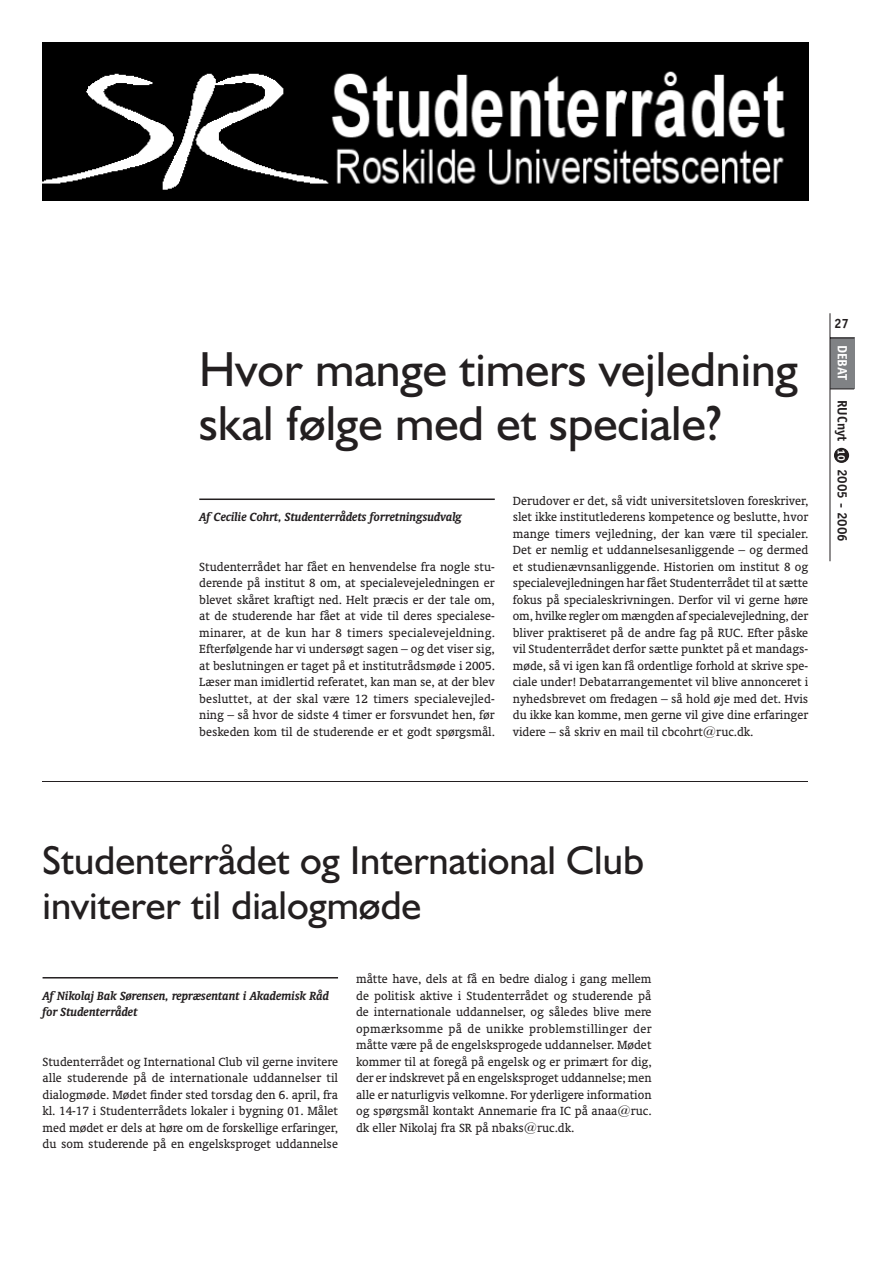
<style>
.page{position:relative;width:893px;height:1263px;background:#fff}
.page>*{position:absolute;margin:0;border:0;box-sizing:border-box;transform-origin:0 0}
.t1{font:49.5px/54px "Humanist 521 BT";color:#231f20}
.t2{font:40.5px/45px "Humanist 521 BT";color:#231f20}
.t3{font:13.5px/16.5px "Oranda BT";color:#231f20;text-align:justify}
.t4{font:italic 700 13.5px/16.5px "Oranda BT";color:#231f20}
.t5{font:700 13.5px "Officina Sans";color:#231f20}
.t6{font:700 13.5px "Officina Sans";letter-spacing:-.01em;color:#fff}
.s1{font-size:10.5px;color:#fff}
</style>
<div class="page">
<div style="left:834px;top:448px;width:15px;height:15px;background:#231f20;border-radius:50%"></div>
<div style="left:830px;top:338px;width:24px;height:51px;background:#808285"></div>
<svg style="left:830px;top:389px;width:24px;height:1px"></svg>
<svg style="left:830px;top:338px;width:24px;height:1px"></svg>
<hr style="left:829px;top:313px;width:1px;height:248px;background:#231f20">
<hr style="left:43px;top:977px;width:295px;height:2px;background:#231f20">
<hr style="left:199px;top:499px;width:296px;height:1px;background:#231f20">
<img style="left:43px;top:43px;width:765px;height:158px">
<hr style="left:43px;top:781px;width:765px;height:1px;background:#231f20">
<h1 class="t1" style="left:199px;top:348px;width:600px">Hvor mange timers vejledning skal følge med et speciale?</h1>
<p class="t4" style="left:199px;top:510px;width:264px">Af Cecilie Cohrt, Studenterrådets forretningsudvalg</p>
<p class="t3" style="left:199px;top:559px;width:297px">Studenterrådet har fået en henvendelse fra nogle stu&shy;derende på institut 8 om, at specialevejeledningen er blevet skåret kraftigt ned. Helt præcis er der tale om, at de studerende har fået at vide til deres specialese&shy;minarer, at de kun har 8 timers specialevejeldning.<br>Efterfølgende har vi undersøgt sagen – og det viser sig, at beslutningen er taget på et institutrådsmøde i 2005.<br>Læser man imidlertid referatet, kan man se, at der blev besluttet, at der skal være 12 timers specialevejled&shy;ning – så hvor de sidste 4 timer er forsvundet hen, før beskeden kom til de studerende er et godt spørgsmål.</p>
<p class="t3" style="left:513px;top:493px;width:297px">Derudover er det, så vidt universitetsloven foreskriver, slet ikke institutlederens kompetence og beslutte, hvor mange timers vejledning, der kan være til specialer.<br>Det er nemlig et uddannelsesanliggende – og dermed et studienævnsanliggende. Historien om institut 8 og specialevejledningen har fået Studenterrådet til at sætte fokus på specialeskrivningen. Derfor vil vi gerne høre om, hvilke regler om mængden af specialevejledning, der bliver praktiseret på de andre fag på RUC. Efter påske vil Studenterrådet derfor sætte punktet på et mandags&shy;møde, så vi igen kan få ordentlige forhold at skrive spe&shy;ciale under! Debatarrangementet vil blive annonceret i nyhedsbrevet om fredagen – så hold øje med det. Hvis du ikke kan komme, men gerne vil give dine erfaringer videre – så skriv en mail til cbcohrt@ruc.dk.</p>
<p class="t5" style="left:834px;top:318px;width:17px">27</p>
<p class="t6" style="left:847px;top:345px;width:37px;rotate:90deg">DEBAT</p>
<p class="t5" style="left:847px;top:400px;width:143px;rotate:90deg">RUCnyt <span class="s1">10</span> 2005 - 2006</p>
<h2 class="t2" style="left:43px;top:842px;width:603px">Studenterrådet og International Club inviterer til dialogmøde</h2>
<p class="t4" style="left:43px;top:988px;width:288px">Af Nikolaj Bak Sørensen, repræsentant i Akademisk Råd for Studenterrådet</p>
<p class="t3" style="left:43px;top:1054px;width:297px">Studenterrådet og International Club vil gerne invitere alle studerende på de internationale uddannelser til dialogmøde. Mødet finder sted torsdag den 6. april, fra kl. 14-17 i Studenterrådets lokaler i bygning 01. Målet med mødet er dels at høre om de forskellige erfaringer, du som studerende på en engelsksproget uddannelse</p>
<p class="t3" style="left:356px;top:972px;width:297px">måt te have, dels at få en bedre dialog i gang mellem de politisk aktive i Studenterrådet og studerende på de internationale uddannelser, og således blive mere op mærksomme på de unikke problemstillinger der måt te være på de engelsksprogede uddannelser. Mødet kommer til at foregå på engelsk og er primært for dig, der er indskrevet på en engelsksproget uddannelse; men alle er naturligvis velkomne. For yderligere information og spørgsmål kontakt Annemarie fra IC på anaa@ruc. dk eller Nikolaj fra SR på nbaks@ruc.dk.</p>
</div>
